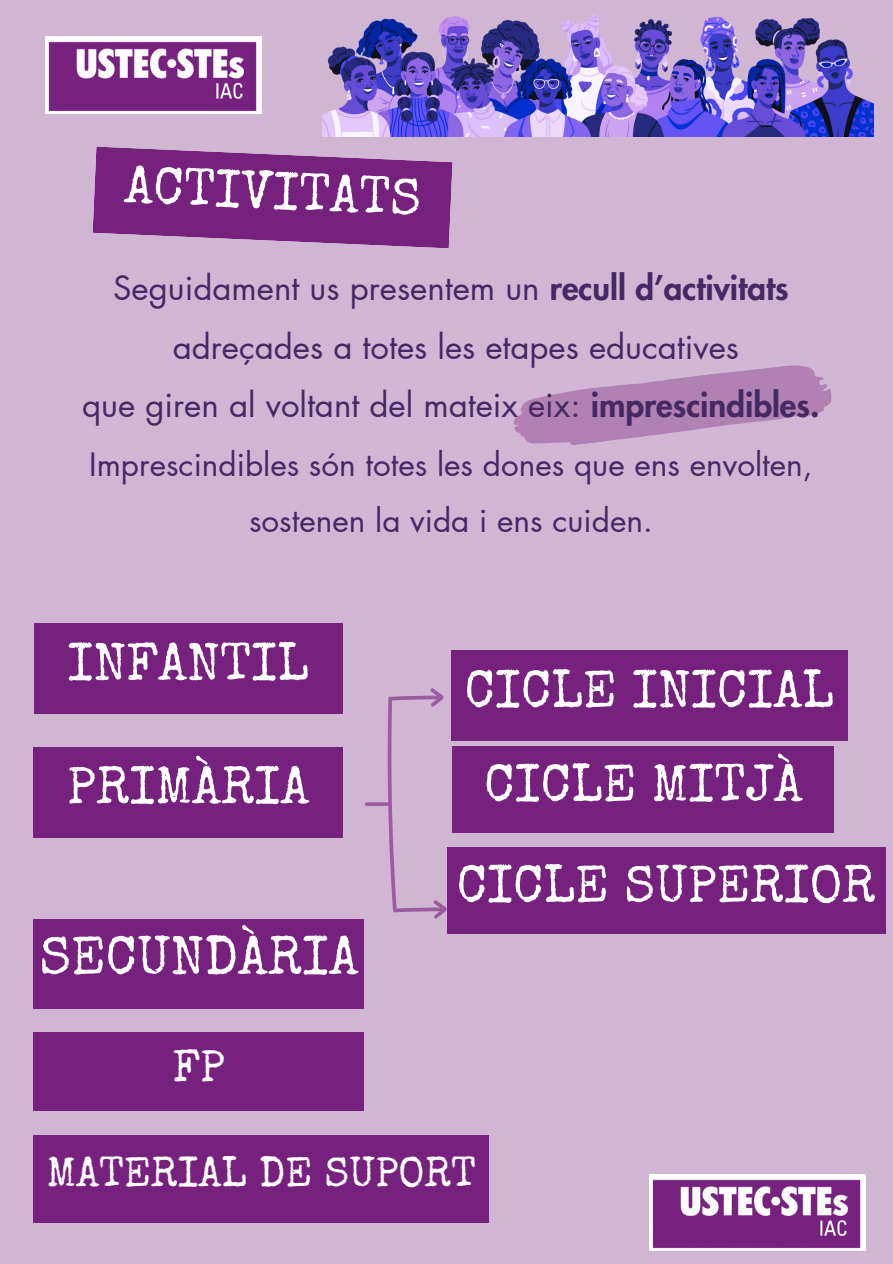
<style>
.page{position:relative;width:893px;height:1264px;background:#fff}
.page>*{position:absolute;margin:0;border:0;box-sizing:border-box;transform-origin:0 0}
.t1{font:54px "Special Elite";color:#fff}
.t2{font:52.5px "Special Elite";color:#fff}
.t3{font:45px "Special Elite";color:#fff}
.t4{font:42px "Special Elite";color:#fff}
.t5{font:33px "Futura LT Pro";color:#452964}
.t6{font:31.5px/56.2px "Futura LT Pro";color:#452964;text-align:center}
.s1{font-weight:800}
</style>
<div class="page">
<div style="left:0;top:0;width:892px;height:1263px;background:#d1b6d4"></div>
<img style="left:46px;top:37px;width:216px;height:76px">
<svg style="left:513px;top:365px;width:319px;height:80px"></svg>
<svg style="left:93px;top:147px;width:359px;height:101px"></svg>
<div style="left:34px;top:623px;width:308px;height:90px;background:#77217f"></div>
<div style="left:34px;top:746px;width:308px;height:91px;background:#77217f"></div>
<div style="left:452px;top:746px;width:382px;height:87px;background:#77217f"></div>
<div style="left:451px;top:650px;width:396px;height:91px;background:#77217f"></div>
<div style="left:446px;top:847px;width:439px;height:86px;background:#77217f"></div>
<div style="left:34px;top:919px;width:330px;height:90px;background:#77217f"></div>
<div style="left:34px;top:1032px;width:330px;height:79px;background:#77217f"></div>
<div style="left:34px;top:1134px;width:455px;height:88px;background:#77217f"></div>
<svg style="left:365px;top:688px;width:81px;height:231px"></svg>
<img style="left:322px;top:15px;width:551px;height:122px">
<img style="left:649px;top:1174px;width:216px;height:76px">
<p class="t2" style="left:126px;top:164px;width:298px;rotate:3deg">ACTIVITATS</p>
<p class="t5" style="left:113px;top:273px;width:676px">Seguidament us presentem un <span class="s1">recull d’activitats</span></p>
<h1 class="t5" style="left:173px;top:332px;width:567px">adreçades a totes les etapes educatives</h1>
<h1 class="t5" style="left:82px;top:390px;width:739px">que giren al voltant del mateix eix: <span class="s1">imprescindibles.</span></h1>
<h1 class="t6" style="left:89px;top:437px;width:724px">Imprescindibles són totes les dones que ens envolten, sostenen la vida i ens cuiden.</h1>
<h1 class="t2" style="left:67px;top:642px;width:243px">INFANTIL</h1>
<p class="t2" style="left:464px;top:669px;width:371px">CICLE INICIAL</p>
<p class="t2" style="left:67px;top:766px;width:244px">PRIMÀRIA</p>
<p class="t2" style="left:484px;top:763px;width:320px">CICLE MITJÀ</p>
<p class="t1" style="left:39px;top:935px;width:321px">SECUNDÀRIA</p>
<h1 class="t3" style="left:173px;top:1049px;width:54px">FP</h1>
<p class="t2" style="left:456px;top:864px;width:420px">CICLE SUPERIOR</p>
<h1 class="t4" style="left:47px;top:1156px;width:431px">MATERIAL DE SUPORT</h1>
</div>
